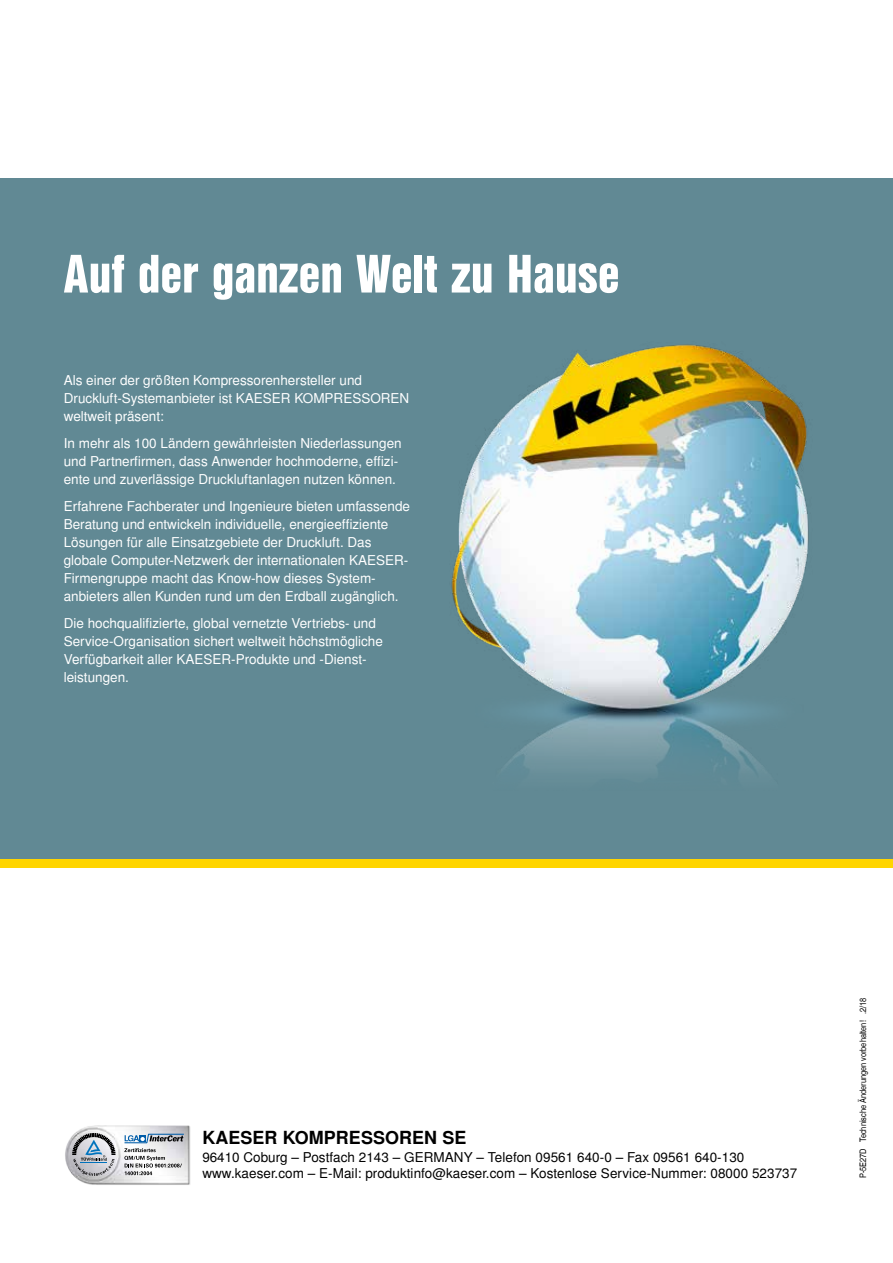
<style>
.page{position:relative;width:893px;height:1263px;background:#fff}
.page>*{position:absolute;margin:0;border:0;box-sizing:border-box;transform-origin:0 0}
.t1{font:52.5px "Nimbus San L Bla Con";color:#fff}
.t2{font:700 18px "Nimbus San L";letter-spacing:.005em;color:#000}
.t3{font:13.5px/18px "Nimbus San L";color:#fff}
.t4{font:13.5px/16.2px "Nimbus San L";letter-spacing:.005em;color:#000}
.t5{font:9px "Nimbus San L Reg Con";color:#000}
</style>
<div class="page">
<div style="left:0;top:179px;width:893px;height:680px;background:#618994"></div>
<img style="left:451px;top:344px;width:358px;height:427px">
<div style="left:0;top:859px;width:893px;height:8px;background:#ffd500"></div>
<img style="left:65px;top:1125px;width:126px;height:60px">
<svg style="left:73px;top:1133px;width:42px;height:43px;background:#a2a9b2"></svg>
<hr style="left:148px;top:1134px;width:36px;height:1px;background:#005da9">
<svg style="left:124px;top:1133px;width:59px;height:42px"></svg>
<h1 class="t1" style="left:64px;top:234px;width:557px">Auf der ganzen Welt zu Hause</h1>
<p class="t3" style="left:64px;top:372px;width:347px">Als einer der größten Kompressorenhersteller und<br>Druckluft-Systemanbieter ist KAESER KOMPRESSOREN weltweit präsent:</p>
<p class="t3" style="left:64px;top:435px;width:339px">In mehr als 100 Ländern gewährleisten Niederlassungen und Partnerfirmen, dass Anwender hochmoderne, effizi&shy;ente und zuverlässige Druckluftanlagen nutzen können.</p>
<p class="t3" style="left:64px;top:498px;width:348px">Erfahrene Fachberater und Ingenieure bieten umfassende Beratung und entwickeln individuelle, energieeffiziente Lösungen für alle Einsatzgebiete der Druckluft. Das globale Computer-Netzwerk der internationalen KAESER-Firmengruppe macht das Know-how dieses System&shy;anbieters allen Kunden rund um den Erdball zugänglich.</p>
<p class="t3" style="left:64px;top:615px;width:321px">Die hochqualifizierte, global vernetzte Vertriebs- und Service-Organisation sichert weltweit höchstmögliche Verfügbarkeit aller KAESER-Produkte und -Dienst&shy;leistungen.</p>
<h2 class="t2" style="left:202px;top:1127px;width:266px">KAESER KOMPRESSOREN SE</h2>
<p class="t4" style="left:202px;top:1149px;width:596px">96410 Coburg – Postfach 2143 – GERMANY – Telefon 09561 640-0 – Fax 09561 640-130 www.kaeser.com – E-Mail: produktinfo@kaeser.com – Kostenlose Service-Nummer: 08000 523737</p>
<p class="t5" style="left:857px;top:1178px;width:182px;rotate:-90deg">P-5E27D Technische Änderungen vorbehalten! .2/18</p>
</div>
